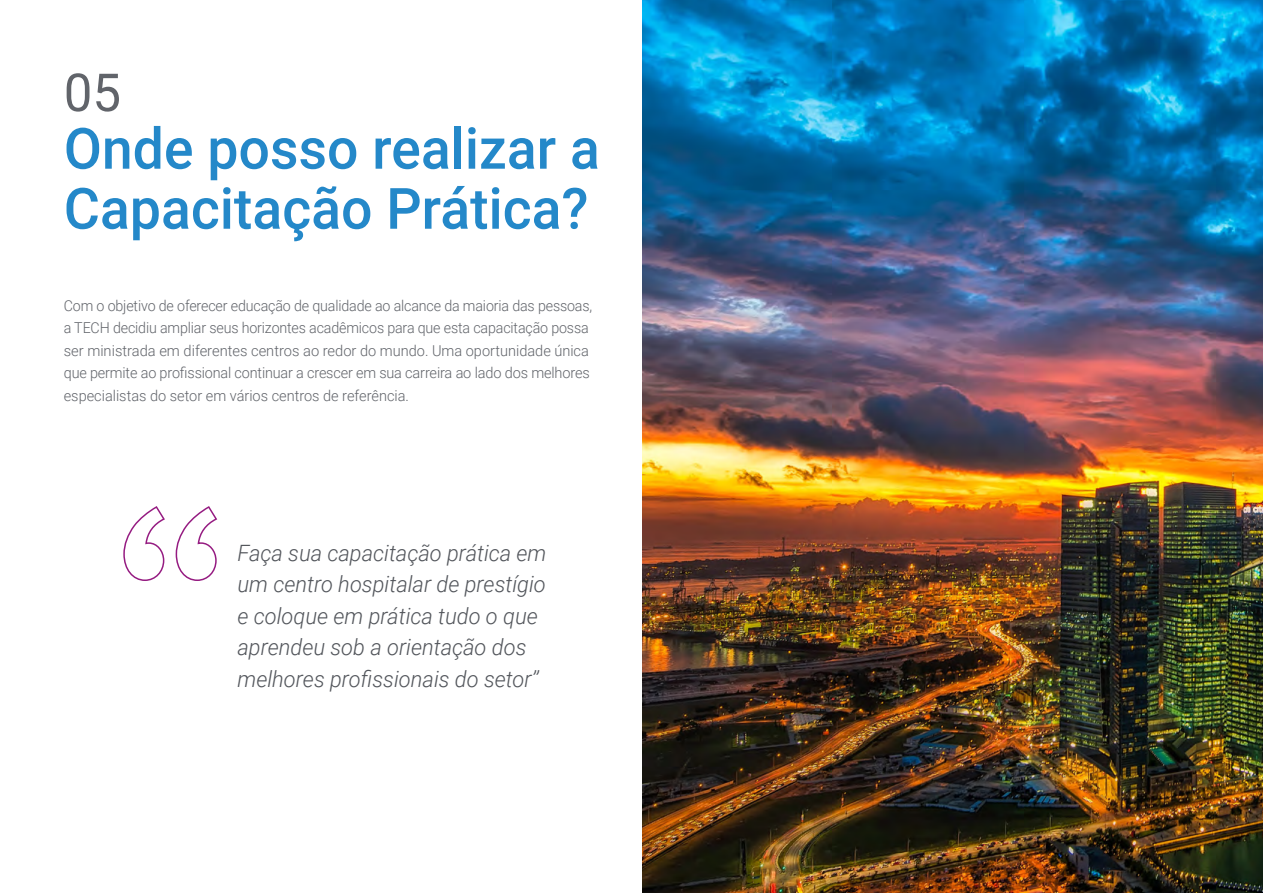
<style>
.page{position:relative;width:1263px;height:893px;background:#fff}
.page>*{position:absolute;margin:0;border:0;box-sizing:border-box;transform-origin:0 0}
.t1{font:500 57px/60px "Roboto";color:#2488c9}
.t2{font:52.5px "Roboto";color:#61646a}
.t3{font:italic 300 22.5px/31.5px "Roboto";color:#52555b}
.t4{font:300 15px/22.5px "Roboto";letter-spacing:-.01em;color:#61646a;scale:.95 1}
</style>
<div class="page">
<svg style="left:123px;top:506px;width:95px;height:75px"></svg>
<img style="left:642px;top:0;width:621px;height:893px">
<h2 class="t2" style="left:64px;top:56px;width:59px">05</h2>
<h1 class="t1" style="left:64px;top:116px;width:537px">Onde posso realizar a<br>Capacitação Prática?</h1>
<p class="t4" style="left:64px;top:293px;width:558px">Com o objetivo de oferecer educação de qualidade ao alcance da maioria das pessoas, a TECH decidiu ampliar seus horizontes acadêmicos para que esta capacitação possa ser ministrada em diferentes centros ao redor do mundo. Uma oportunidade única que permite ao profissional continuar a crescer em sua carreira ao lado dos melhores especialistas do setor em vários centros de referência.</p>
<h3 class="t3" style="left:237px;top:536px;width:311px">Faça sua capacitação prática em um centro hospitalar de prestígio e coloque em prática tudo o que aprendeu sob a orientação dos melhores profissionais do setor’’</h3>
</div>
